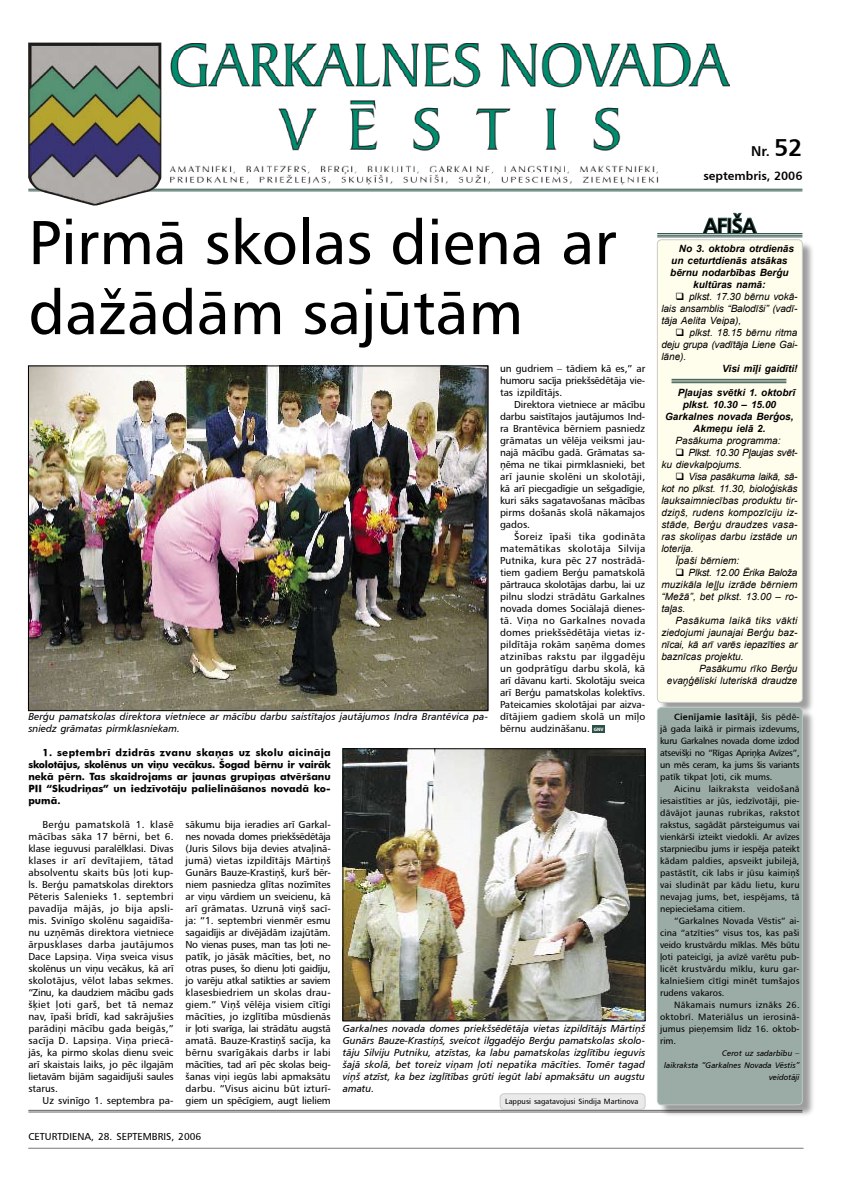
<style>
.page{position:relative;width:845px;height:1191px;background:#fff}
.page>*{position:absolute;margin:0;border:0;box-sizing:border-box;transform-origin:0 0}
.t1{font:62px/70px "Humanist 777 TL Roman B";color:#000}
.t2{font:20px "Humanist 777 TL Roman B";color:#000}
.t3{font:14px "Humanist 777 TL Bold B";color:#000}
.t4{font:12px "Humanist 777 TL Bold B";color:#000}
.t5{font:10px/12px "Humanist 777 TL Roman B";color:#000;text-align:justify}
.t6{font:italic 10px/12px "Arial";color:#000;text-align:justify}
.t7{font:10px/12px "Humanist 777 TL Italic B";letter-spacing:.005em;color:#000;text-align:justify}
.t8{font:700 10px/12px "Futura TL";letter-spacing:.005em;color:#000;text-align:justify}
.t9{font:italic 700 10px "Arial";color:#000}
.t10{font:italic 10px/12px "Arial";letter-spacing:-.025em;color:#000}
.t11{font:italic 10px "Arial";letter-spacing:.02em;color:#000}
.t12{font:9px/12px "Humanist 777 TL Roman B";letter-spacing:.01em;color:#000;text-align:justify}
.t13{font:9px "Humanist 777 TL Bold B";letter-spacing:.025em;color:#000}
.t14{font:8px/12px "Humanist 777 TL Italic B";color:#000;text-align:right}
.t15{font:7.5px "Humanist 777 TL Roman B";color:#000}
.t16{font:700 4.8px "Myriad Pro";color:#fff}
.s1{font-size:24px}
.s2{font-family:"Humanist 777 TL Roman B"}
</style>
<div class="page">
<hr style="left:28px;top:189px;width:774px;height:1px;background:#2d5048">
<hr style="left:28px;top:191px;width:774px;height:1px;background:#2d5048">
<hr style="left:28px;top:1110px;width:774px;height:1px;background:#636363">
<hr style="left:28px;top:1111px;width:774px;height:1px;background:#636363">
<hr style="left:28px;top:1148px;width:775px;height:1px;background:#989898">
<div style="left:657px;top:241px;width:159px;height:475px;background:#000;opacity:.39"></div>
<div style="left:657px;top:240px;width:145px;height:462px;background:#fffdec;border-radius:4px"></div>
<div style="left:657px;top:240px;width:145px;height:462px;border:1px solid #cbcbcb;border-radius:4px"></div>
<hr style="left:657px;top:233px;width:145px;height:1px;background:#2d5048">
<hr style="left:657px;top:235px;width:145px;height:1px;background:#2d5048">
<hr style="left:657px;top:236px;width:145px;height:1px;background:#2d5048">
<div style="left:658px;top:708px;width:157px;height:410px;background:#000;opacity:.39"></div>
<div style="left:657px;top:707px;width:145px;height:397px;background:#9baba6;border-radius:4px"></div>
<div style="left:657px;top:707px;width:145px;height:398px;border:1px solid #bfc8c4;border-radius:4px"></div>
<hr style="left:671px;top:379px;width:115px;height:1px;background:#2d5048">
<hr style="left:671px;top:381px;width:115px;height:1px;background:#2d5048">
<hr style="left:671px;top:382px;width:115px;height:1px;background:#2d5048">
<div style="left:592px;top:725px;width:13px;height:8px;background:#2d5048"></div>
<div style="left:500px;top:1093px;width:145px;height:16px;background:#eaeaea;border-radius:4px"></div>
<div style="left:500px;top:1093px;width:145px;height:16px;border:1px solid #cbcbcb;border-radius:4px"></div>
<img style="left:170px;top:43px;width:559px;height:142px">
<img style="left:28px;top:43px;width:133px;height:163px">
<svg style="left:701px;top:212px;width:58px;height:23px"></svg>
<img style="left:343px;top:748px;width:302px;height:273px">
<img style="left:28px;top:366px;width:460px;height:345px">
<h3 class="t3" style="left:751px;top:142px;width:53px">Nr. <span class="s1">52</span></h3>
<p class="t4" style="left:703px;top:168px;width:101px">septembris, 2006</p>
<h2 class="t2" style="left:704px;top:213px;width:51px">Afi Ša</h2>
<h1 class="t1" style="left:28px;top:205px;width:590px">Pirmā skolas diena ar dažādām sajūtām</h1>
<p class="t9" style="left:679px;top:242px;width:117px">No 3. oktobra otrdienās</p>
<p class="t9" style="left:671px;top:254px;width:118px">un ceturtdienās atsākas</p>
<p class="t9" style="left:670px;top:266px;width:120px">bērnu nodarbības Berģu</p>
<p class="t9" style="left:693px;top:278px;width:74px">kultūras namā:</p>
<p class="t6" style="left:661px;top:291px;width:138px;text-indent:14px">❑ plkst. 17.30 bērnu vokā&shy;lais ansamblis “Balodīši” (vadī&shy;tāja Aelita Veipa),</p>
<p class="t6" style="left:661px;top:327px;width:138px;text-indent:14px">❑ plkst. 18.15 bērnu ritma deju grupa (vadītāja Liene Gai&shy;lāne).</p>
<p class="t9" style="left:722px;top:362px;width:77px">Visi mīļi gaidīti!</p>
<p class="t9" style="left:678px;top:386px;width:119px">Pļaujas svētki 1. oktobrī</p>
<p class="t9" style="left:682px;top:398px;width:95px">plkst. 10.30 – 15.00</p>
<p class="t9" style="left:665px;top:410px;width:130px">Garkalnes novada Berģos,</p>
<p class="t9" style="left:693px;top:422px;width:74px">Akmeņu ielā 2.</p>
<p class="t6" style="left:675px;top:435px;width:107px">Pasākuma programma:</p>
<p class="t10" style="left:661px;top:447px;width:138px;text-indent:14px">❑ Plkst. 10.30 Pļaujas svēt&shy;ku dievkalpojums.</p>
<p class="t10" style="left:675px;top:471px;width:123px">❑ Visa pasākuma laikā, sā-</p>
<p class="t6" style="left:661px;top:483px;width:138px">kot no plkst. 11.30, bioloģiskās</p>
<p class="t6" style="left:661px;top:495px;width:138px">lauksaimniecības produktu tir-</p>
<p class="t6" style="left:661px;top:507px;width:138px">dziņš, rudens kompozīciju iz-</p>
<p class="t11" style="left:661px;top:518px;width:138px">stāde, Berģu draudzes vasa-</p>
<p class="t6" style="left:661px;top:531px;width:138px">ras skoliņas darbu izstāde un</p>
<p class="t6" style="left:661px;top:543px;width:34px">loterija.</p>
<p class="t6" style="left:675px;top:555px;width:65px">Īpaši bērniem:</p>
<p class="t6" style="left:661px;top:567px;width:138px;text-indent:14px">❑ Plkst. 12.00 Ērika Baloža muzikāla leļļu izrāde bērniem “Mežā”, bet plkst. 13.00 – ro&shy;taļas.</p>
<p class="t6" style="left:661px;top:615px;width:138px;text-indent:14px">Pasākuma laikā tiks vākti ziedojumi jaunajai Berģu baz&shy;nīcai, kā arī varēs iepazīties ar baznīcas projektu.</p>
<p class="t6" style="left:667px;top:663px;width:132px;text-align:right">Pasākumu rīko Berģu evaņģēliski luteriskā draudze</p>
<p class="t5" style="left:500px;top:362px;width:147px">un gudriem – tādiem kā es,” ar humoru sacīja priekšsēdētāja vie&shy;tas izpildītājs.</p>
<p class="t5" style="left:500px;top:398px;width:147px;text-indent:14px">Direktora vietniece ar mācību darbu saistītajos jautājumos Ind&shy;ra Brantēvica bērniem pasniedz grāmatas un vēlēja veiksmi jau&shy;najā mācību gadā. Grāmatas sa&shy;ņēma ne tikai pirmklasnieki, bet arī jaunie skolēni un skolotāji, kā arī piecgadīgie un sešgadīgie, kuri sāks sagatavošanas mācības pirms došanās skolā nākamajos gados.</p>
<p class="t5" style="left:500px;top:530px;width:147px;text-indent:14px">Šoreiz īpaši tika godināta matemātikas skolotāja Silvija Putnika, kura pēc 27 nostrādā&shy;tiem gadiem Berģu pamatskolā pārtrauca skolotājas darbu, lai uz pilnu slodzi strādātu Garkalnes novada domes Sociālajā dienes&shy;tā. Viņa no Garkalnes novada domes priekšsēdētāja vietas iz&shy;pildītāja rokām saņēma domes atzinības rakstu par ilggadēju un godprātīgu darbu skolā, kā arī dāvanu karti. Skolotāju sveica arī Berģu pamatskolas kolektīvs.<br>Pateicamies skolotājai par aizva&shy;dītājiem gadiem skolā un mīļo bērnu audzināšanu.</p>
<p class="t7" style="left:28px;top:710px;width:461px">Berģu pamatskolas direktora vietniece ar mācību darbu saistītajos jautājumos Indra Brantēvica pa&shy;sniedz grāmatas pirmklasniekam.</p>
<p class="t13" style="left:674px;top:711px;width:127px">Cienījamie lasītāji<span class="s2">, šis pēdē-</span></p>
<p class="t12" style="left:660px;top:723px;width:141px">jā gada laikā ir pirmais izdevums, kuru Garkalnes novada dome izdod atsevišķi no “Rīgas Apriņķa Avīzes”, un mēs ceram, ka jums šis variants patīk tikpat ļoti, cik mums.</p>
<p class="t12" style="left:660px;top:783px;width:141px;text-indent:14px">Aicinu laikraksta veidošanā iesaistīties ar jūs, iedzīvotāji, pie&shy;dāvājot jaunas rubrikas, rakstot rakstus, sagādāt pārsteigumus vai vienkārši izteikt viedokli. Ar avīzes starpniecību jums ir iespēja pateikt kādam paldies, apsveikt jubilejā, pastāstīt, cik labs ir jūsu kaimiņš vai sludināt par kādu lietu, kuru nevajag jums, bet, iespējams, tā nepieciešama citiem.</p>
<p class="t12" style="left:660px;top:915px;width:141px;text-indent:14px">“Garkalnes Novada Vēstis” ai&shy;cina “atzīties” visus tos, kas paši veido krustvārdu mīklas. Mēs būtu ļoti pateicīgi, ja avīzē varētu pub&shy;licēt krustvārdu mīklu, kuru gar&shy;kalniešiem cītīgi minēt tumšajos rudens vakaros.</p>
<p class="t12" style="left:660px;top:999px;width:141px;text-indent:14px">Nākamais numurs iznāks 26. oktobrī. Materiālus un ierosinā&shy;jumus pieņemsim līdz 16. oktob&shy;rim.</p>
<p class="t14" style="left:664px;top:1047px;width:137px">Cerot uz sadarbību –<br>laikraksta “Garkalnes Novada Vēstis” veidotāji</p>
<p class="t16" style="left:594px;top:726px;width:11px">GNV</p>
<p class="t8" style="left:28px;top:746px;width:304px;text-indent:14px">1. septembrī dzidrās zvanu skaņas uz skolu aicināja skolotājus, skolēnus un viņu vecākus. Šogad bērnu ir vairāk nekā pērn. Tas skaidrojams ar jaunas grupiņas atvēršanu PII “Skudriņas” un iedzīvotāju palielināšanos novadā ko&shy;pumā.</p>
<p class="t5" style="left:186px;top:818px;width:147px">sākumu bija ieradies arī Garkal&shy;nes novada domes priekšsēdētāja (Juris Silovs bija devies atvaļinā&shy;jumā) vietas izpildītājs Mārtiņš Gunārs Bauze-Krastiņš, kurš bēr&shy;niem pasniedza glītas nozīmītes ar viņu vārdiem un sveicienu, kā arī grāmatas. Uzrunā viņš sacī&shy;ja: “1. septembri vienmēr esmu sagaidījis ar divējādām izajūtām.<br>No vienas puses, man tas ļoti ne&shy;patīk, jo jāsāk mācīties, bet, no otras puses, šo dienu ļoti gaidīju, jo varēju atkal satikties ar saviem klasesbiedriem un skolas drau&shy;giem.” Viņš vēlēja visiem cītīgi mācīties, jo izglītība mūsdienās ir ļoti svarīga, lai strādātu augstā amatā. Bauze-Krastiņš sacīja, ka bērnu svarīgākais darbs ir labi mācīties, tad arī pēc skolas beig&shy;šanas viņi iegūs labi apmaksātu darbu. “Visus aicinu būt izturī&shy;giem un spēcīgiem, augt lieliem</p>
<p class="t5" style="left:28px;top:818px;width:147px;text-indent:14px">Berģu pamatskolā 1. klasē mācības sāka 17 bērni, bet 6. klase ieguvusi paralēlklasi. Divas klases ir arī devītajiem, tātad absolventu skaits būs ļoti kup&shy;ls. Berģu pamatskolas direktors Pēteris Salenieks 1. septembri pavadīja mājās, jo bija apsli&shy;mis. Svinīgo skolēnu sagaidīša&shy;nu uzņēmās direktora vietniece ārpusklases darba jautājumos Dace Lapsiņa. Viņa sveica visus skolēnus un viņu vecākus, kā arī skolotājus, vēlot labas sekmes. “Zinu, ka daudziem mācību gads šķiet ļoti garš, bet tā nemaz nav, īpaši brīdī, kad sakrājušies parādiņi mācību gada beigās,” sacīja D. Lapsiņa. Viņa priecā&shy;jās, ka pirmo skolas dienu sveic arī skaistais laiks, jo pēc ilgajām lietavām bijām sagaidījuši saules starus.</p>
<p class="t5" style="left:43px;top:1094px;width:133px">U z svinīgo 1. septembra pa-</p>
<p class="t7" style="left:343px;top:1022px;width:304px">Garkalnes novada domes priekšsēdētāja vietas izpildītājs Mārtiņš Gunārs Bauze-Krastiņš, sveicot ilggadējo Berģu pamatskolas skolo&shy;tāju Silviju Putniku, atzīstas, ka labu pamatskolas izglītību ieguvis šajā skolā, bet toreiz viņam ļoti nepatika mācīties. Tomēr tagad viņš atzīst, ka bez izglītības grūti iegūt labi apmaksātu un augstu amatu.</p>
<p class="t15" style="left:505px;top:1097px;width:135px">Lappusi sagatavojusi Sindija Martinova</p>
<p class="t5" style="left:28px;top:1130px;width:174px">CETU RTDIENA, 28. SEPTEMBRIS, 2006</p>
</div>
